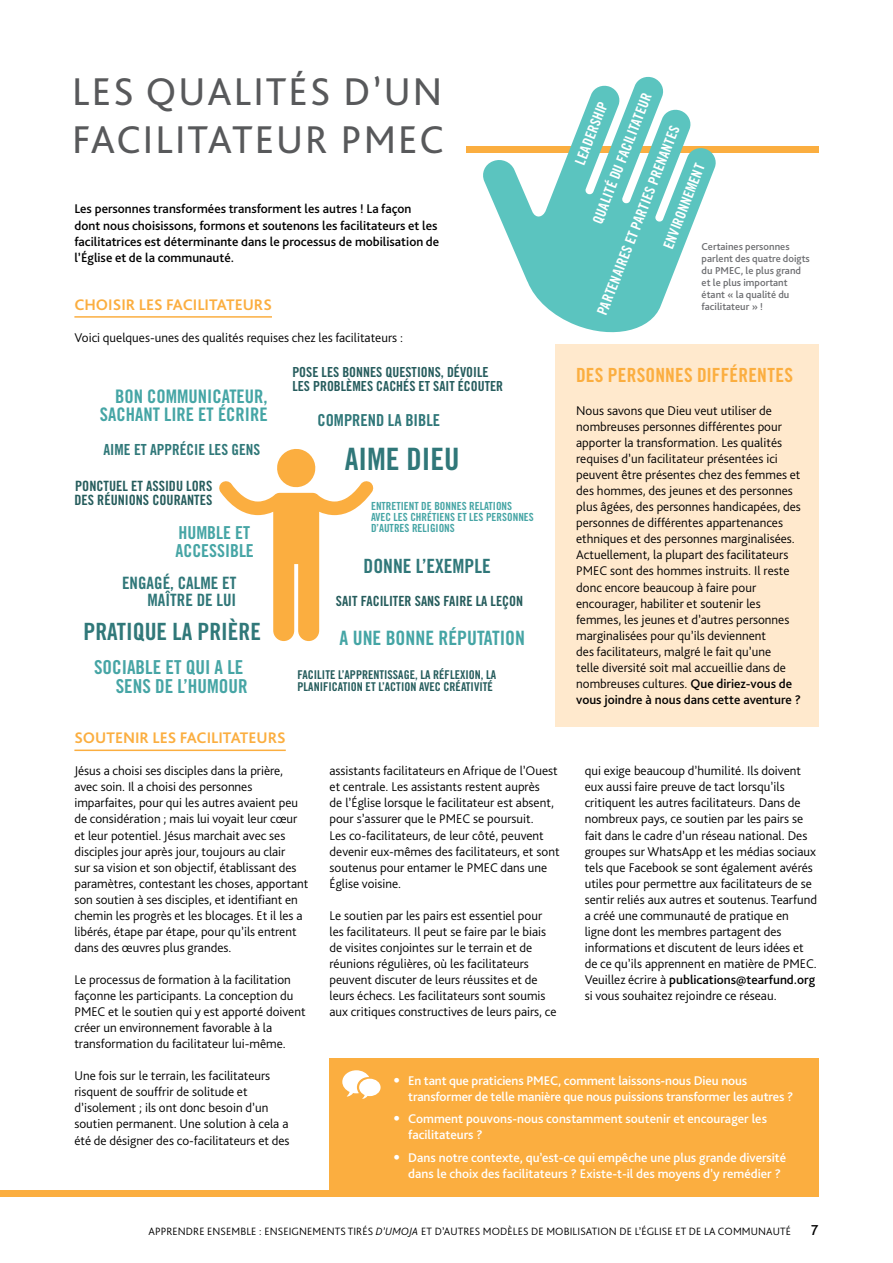
<style>
.page{position:relative;width:893px;height:1263px;background:#fff}
.page>*{position:absolute;margin:0;border:0;box-sizing:border-box;transform-origin:0 0}
.t1{font:40.5px/48.2px "Bliss Pro";letter-spacing:.05em;color:#58595b}
.t2{font:30.9px "Trade Gothic Bold Cond Twenty";color:#307779}
.t3{font:23.85px "Trade Gothic Bold Cond Twenty";color:#307879}
.t4{font:19.8px "Trade Gothic Bold Cond Twenty";color:#45a5a5}
.t5{font:19.65px "Trade Gothic Bold Cond Twenty";color:#307779}
.t6{font:19.5px "Trade Gothic Bold Cond Twenty";letter-spacing:.01em;color:#fbae40}
.t7{font:19.2px/19.2px "Trade Gothic Bold Cond Twenty";color:#46a5a5;text-align:right}
.t8{font:18.6px/18.6px "Trade Gothic Bold Cond Twenty";color:#45a5a5;text-align:right}
.t9{font:17.85px/17.9px "Trade Gothic Bold Cond Twenty";color:#46a5a5}
.t10{font:16.95px/17px "Trade Gothic Bold Cond Twenty";color:#307779;text-align:right}
.t11{font:16.5px "Trade Gothic Bold Cond Twenty";color:#307779}
.t12{font:700 16.05px "Bliss Pro";color:#fbae40}
.t13{font:15.3px "Trade Gothic Bold Cond Twenty";color:#307879}
.t14{font:500 15px "Bliss Pro";color:#000}
.t15{font:14.25px "Trade Gothic Bold Cond Twenty";color:#fff}
.t16{font:14.25px/14.2px "Trade Gothic Bold Cond Twenty";color:#255c5c}
.t17{font:14.1px "Trade Gothic Bold Cond Twenty";color:#255c5c}
.t18{font:13.8px/13.8px "Trade Gothic Bold Cond Twenty";color:#265c5d}
.t19{font:300 13.2px/16px "Bliss Pro";color:#000}
.t20{font:500 13.2px/16px "Bliss Pro";color:#fff}
.t21{font:500 13.2px/16px "Bliss Pro";color:#000}
.t22{font:12.15px/12.1px "Trade Gothic Bold Cond Twenty";color:#255c5c}
.t23{font:11.25px/11.2px "Trade Gothic Bold Cond Twenty";color:#46a5a5}
.t24{font:300 11.1px "Bliss Pro";letter-spacing:.01em;color:#000}
.t25{font:500 10.5px/12px "Bliss Pro";color:#6d6e71}
.s1{font-weight:500}
.s2{font-family:"Trade Gothic Bold Cond Twenty";font-weight:400}
.s3{font-style:italic}
</style>
<div class="page">
<hr style="left:74px;top:749px;width:212px;height:2px;background:#fbae40">
<svg style="left:219px;top:449px;width:155px;height:192px"></svg>
<hr style="left:74px;top:316px;width:198px;height:2px;background:#fbae40">
<div style="left:0;top:1191px;width:819px;height:6px;background:#fbae40"></div>
<div style="left:466px;top:147px;width:353px;height:6px;background:#fbae40"></div>
<div style="left:555px;top:344px;width:264px;height:383px;background:#ffe9cd"></div>
<svg style="left:481px;top:76px;width:237px;height:257px;fill:#5bc4bf"></svg>
<div style="left:330px;top:1059px;width:489px;height:136px;background:#fbae40"></div>
<svg style="left:342px;top:1070px;width:39px;height:29px"></svg>
<h1 class="t1" style="left:72px;top:66px;width:373px">LES QUALITÉS D’UN<br>FACILITATEUR PMEC</h1>
<p class="t21" style="left:74px;top:201px;width:366px">Les personnes transformées transforment les autres ! La façon dont nous choisissons, formons et soutenons les facilitateurs et les facilitatrices est déterminante dans le processus de mobilisation de l’Église et de la communauté.</p>
<p class="t12" style="left:74px;top:294px;width:199px">CHOISIR LES FACILITATEURS</p>
<p class="t19" style="left:74px;top:329px;width:330px">Voici quelques-unes des qualités requises chez les facilitateurs :</p>
<h3 class="t8" style="left:100px;top:387px;width:169px">BON COMMUNICATEUR,<br>SACHANT LIRE ET ÉCRIRE</h3>
<p class="t13" style="left:103px;top:441px;width:158px">AIME ET APPRÉCIE LES GENS</p>
<p class="t16" style="left:74px;top:478px;width:139px">PONCTUEL ET ASSIDU LORS<br>DES RÉUNIONS COURANTES</p>
<h3 class="t9" style="left:175px;top:523px;width:80px">HUMBLE ET<br>ACCESSIBLE</h3>
<p class="t10" style="left:122px;top:574px;width:116px">ENGAGÉ, CALME ET<br>MAÎTRE DE LUI</p>
<h3 class="t3" style="left:83px;top:617px;width:179px">PRATIQUE LA PRIÈRE</h3>
<h3 class="t7" style="left:94px;top:657px;width:155px">SOCIABLE ET QUI A LE<br>SENS DE L’HUMOUR</h3>
<p class="t18" style="left:292px;top:365px;width:212px">POSE LES BONNES QUESTIONS, DÉVOILE<br>LES PROBLÈMES CACHÉS ET SAIT ÉCOUTER</p>
<p class="t11" style="left:317px;top:410px;width:124px">COMPREND LA BIBLE</p>
<h2 class="t2" style="left:345px;top:440px;width:116px">AIME DIEU</h2>
<p class="t23" style="left:371px;top:500px;width:164px">ENTRETIENT DE BONNES RELATIONS<br>AVEC LES CHRÉTIENS ET LES PERSONNES<br>D’AUTRES RELIGIONS</p>
<h3 class="t5" style="left:364px;top:554px;width:129px">DONNE L’EXEMPLE</h3>
<p class="t17" style="left:336px;top:593px;width:189px">SAIT FACILITER SANS FAIRE LA LEÇON</p>
<h3 class="t4" style="left:340px;top:626px;width:187px">A UNE BONNE RÉPUTATION</h3>
<p class="t22" style="left:298px;top:668px;width:200px">FACILITE L’APPRENTISSAGE, LA RÉFLEXION, LA<br>PLANIFICATION ET L’ACTION AVEC CRÉATIVITÉ</p>
<p class="t15" style="left:589px;top:220px;width:140px;rotate:-69deg">QUALITÉ DU FACILITATEUR</p>
<p class="t15" style="left:571px;top:161px;width:68px;rotate:-69deg">LEADERSHIP</p>
<p class="t15" style="left:594px;top:312px;width:204px;rotate:-69deg">PARTENAIRES ET PARTIES PRENANTES</p>
<p class="t15" style="left:660px;top:245px;width:91px;rotate:-69deg">ENVIRONNEMENT</p>
<p class="t25" style="left:702px;top:240px;width:110px">Certaines personnes parlent des quatre doigts du PMEC, le plus grand et le plus important étant « la qualité du facilitateur » !</p>
<h3 class="t6" style="left:576px;top:363px;width:219px">DES PERSONNES DIFFÉRENTES</h3>
<p class="t19" style="left:576px;top:402px;width:226px">Nous savons que Dieu veut utiliser de nombreuses personnes différentes pour apporter la transformation. Les qualités requises d’un facilitateur présentées ici peuvent être présentes chez des femmes et des hommes, des jeunes et des personnes plus âgées, des personnes handicapées, des personnes de différentes appartenances ethniques et des personnes marginalisées.<br>Actuellement, la plupart des facilitateurs PMEC sont des hommes instruits. Il reste donc encore beaucoup à faire pour encourager, habiliter et soutenir les femmes, les jeunes et d’autres personnes marginalisées pour qu’ils deviennent<br>des facilitateurs, malgré le fait qu’une<br>telle diversité soit mal accueillie dans de nombreuses cultures. <span class="s1">Que diriez-vous de vous joindre à nous dans cette aventure ?</span></p>
<p class="t12" style="left:74px;top:728px;width:213px">SOUTENIR LES FACILITATEURS</p>
<p class="t19" style="left:74px;top:762px;width:235px">Jésus a choisi ses disciples dans la prière, avec soin. Il a choisi des personnes imparfaites, pour qui les autres avaient peu de considération ; mais lui voyait leur cœur et leur potentiel. Jésus marchait avec ses disciples jour après jour, toujours au clair<br>sur sa vision et son objectif, établissant des paramètres, contestant les choses, apportant son soutien à ses disciples, et identifiant en chemin les progrès et les blocages. Et il les a libérés, étape par étape, pour qu’ils entrent dans des œuvres plus grandes.</p>
<p class="t19" style="left:74px;top:971px;width:233px">Le processus de formation à la facilitation façonne les participants. La conception du PMEC et le soutien qui y est apporté doivent créer un environnement favorable à la transformation du facilitateur lui-même.</p>
<p class="t19" style="left:74px;top:1067px;width:217px">Une fois sur le terrain, les facilitateurs risquent de souffrir de solitude et d’isolement ; ils ont donc besoin d’un soutien permanent. Une solution à cela a été de désigner des co-facilitateurs et des</p>
<p class="t19" style="left:330px;top:762px;width:232px">assistants facilitateurs en Afrique de l’Ouest et centrale. Les assistants restent auprès<br>de l’Église lorsque le facilitateur est absent, pour s’assurer que le PMEC se poursuit.<br>Les co-facilitateurs, de leur côté, peuvent devenir eux-mêmes des facilitateurs, et sont soutenus pour entamer le PMEC dans une Église voisine.</p>
<p class="t19" style="left:330px;top:907px;width:229px">Le soutien par les pairs est essentiel pour les facilitateurs. Il peut se faire par le biais de visites conjointes sur le terrain et de réunions régulières, où les facilitateurs peuvent discuter de leurs réussites et de leurs échecs. Les facilitateurs sont soumis aux critiques constructives de leurs pairs, ce</p>
<p class="t19" style="left:585px;top:763px;width:234px">qui exige beaucoup d’humilité. Ils doivent eux aussi faire preuve de tact lorsqu’ils critiquent les autres facilitateurs. Dans de nombreux pays, ce soutien par les pairs se fait dans le cadre d’un réseau national. Des groupes sur WhatsApp et les médias sociaux tels que Facebook se sont également avérés utiles pour permettre aux facilitateurs de se sentir reliés aux autres et soutenus. Tearfund a créé une communauté de pratique en ligne dont les membres partagent des informations et discutent de leurs idées et de ce qu’ils apprennent en matière de PMEC.<br>Veuillez écrire à <span class="s1">publications@tearfund.org </span>si vous souhaitez rejoindre ce réseau.</p>
<p class="t20" style="left:408px;top:1072px;width:387px;text-indent:-15px"><span class="s2">•</span> En tant que praticiens PMEC, comment laissons-nous Dieu nous transformer de telle manière que nous puissions transformer les autres ?</p>
<p class="t20" style="left:408px;top:1111px;width:360px;text-indent:-15px"><span class="s2">•</span> Comment pouvons-nous constamment soutenir et encourager les facilitateurs ?</p>
<p class="t20" style="left:408px;top:1149px;width:380px;text-indent:-15px"><span class="s2">•</span> Dans notre contexte, qu’est-ce qui empêche une plus grande diversité dans le choix des facilitateurs ? Existe-t-il des moyens d’y remédier ?</p>
<p class="t24" style="left:148px;top:1225px;width:644px">APPRENDRE ENSEMBLE : ENSEIGNEMENTS TIRÉS <span class="s3">D’UMOJA</span> ET D’AUTRES MODÈLES DE MOBILISATION DE L’ÉGLISE ET DE LA COMMUNAUTÉ</p>
<p class="t14" style="left:811px;top:1221px;width:9px">7</p>
</div>
